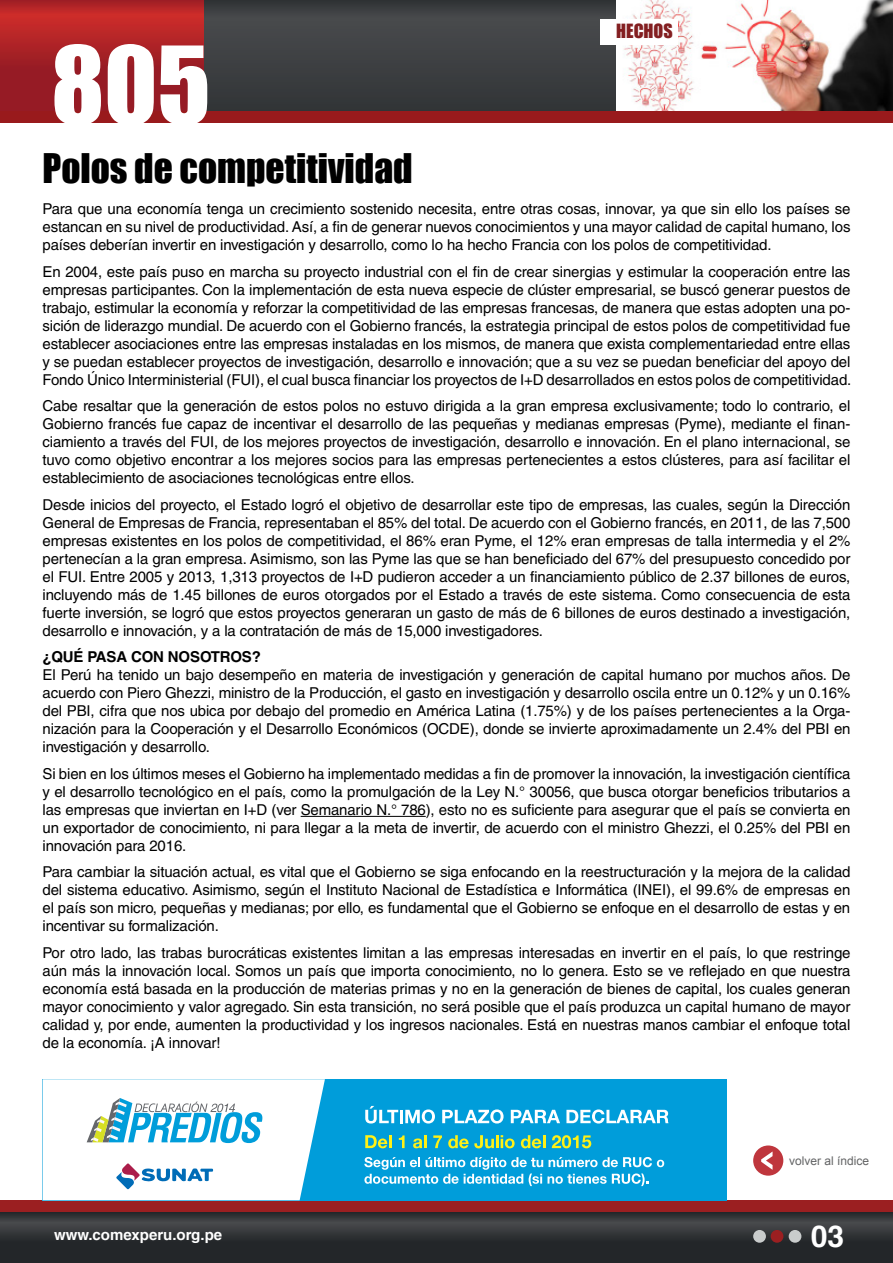
<style>
.page{position:relative;width:893px;height:1263px;background:#fff}
.page>*{position:absolute;margin:0;border:0;box-sizing:border-box;transform-origin:0 0}
.t1{font:99px "Impact";color:#fff}
.t2{font:37.5px "Impact";color:#000}
.t3{font:700 30px "Helvetica";color:#fff}
.t4{font:18px "Impact";color:#831f21}
.t5{font:15px/18px "Helvetica";letter-spacing:-.01em;color:#000;text-align:justify}
.t6{font:700 15px "Helvetica";color:#fff}
.t7{font:700 15px "Helvetica";letter-spacing:-.01em;color:#000}
.t8{font:12px "Arial";color:#636465}
</style>
<div class="page">
<div style="left:200px;top:0;width:693px;height:123px;background:#3d3f41"></div>
<img style="left:617px;top:0;width:276px;height:111px">
<svg style="left:0;top:1212px;width:893px;height:51px;background:#2d3033"></svg>
<div style="left:0;top:1200px;width:893px;height:12px;background:#9b1f21"></div>
<div style="left:753px;top:1230px;width:13px;height:13px;background:#c9cccc;border-radius:50%"></div>
<div style="left:771px;top:1230px;width:12px;height:13px;background:#9b1f21;border-radius:50%"></div>
<div style="left:789px;top:1230px;width:12px;height:13px;background:#c9cccc;border-radius:50%"></div>
<div style="left:753px;top:1145px;width:30px;height:31px;background:#bf363d;border-radius:50%"></div>
<svg style="left:761px;top:1152px;width:11px;height:18px"></svg>
<svg style="left:0;top:0;width:203px;height:111px;background:#a72026"></svg>
<div style="left:0;top:111px;width:893px;height:12px;background:#991a1c"></div>
<div style="left:600px;top:19px;width:78px;height:25px;background:#fff"></div>
<hr style="left:301px;top:816px;width:125px;height:1px;background:#000">
<div style="left:43px;top:1079px;width:684px;height:121px;background:#009dda"></div>
<svg style="left:364px;top:1157px;width:300px;height:29px"></svg>
<svg style="left:365px;top:1106px;width:70px;height:17px"></svg>
<svg style="left:442px;top:1109px;width:62px;height:14px"></svg>
<svg style="left:511px;top:1110px;width:49px;height:13px"></svg>
<svg style="left:566px;top:1109px;width:102px;height:14px"></svg>
<svg style="left:365px;top:1135px;width:26px;height:13px"></svg>
<svg style="left:399px;top:1135px;width:6px;height:13px"></svg>
<svg style="left:413px;top:1135px;width:14px;height:13px"></svg>
<svg style="left:433px;top:1135px;width:9px;height:13px"></svg>
<svg style="left:448px;top:1135px;width:67px;height:13px"></svg>
<svg style="left:521px;top:1135px;width:24px;height:13px"></svg>
<svg style="left:552px;top:1135px;width:39px;height:13px"></svg>
<svg style="left:43px;top:1079px;width:282px;height:121px;background:#d7ecf4"></svg>
<h1 class="t1" style="left:51px;top:8px;width:161px">805</h1>
<h2 class="t2" style="left:43px;top:139px;width:372px">Polos de competitividad</h2>
<p class="t4" style="left:616px;top:17px;width:58px">hechos</p>
<p class="t5" style="left:43px;top:200px;width:809px">Para que una economía tenga un crecimiento sostenido necesita, entre otras cosas, innovar, ya que sin ello los países se estancan en su nivel de productividad. Así, a fin de generar nuevos conocimientos y una mayor calidad de capital humano, los países deberían invertir en investigación y desarrollo, como lo ha hecho Francia con los polos de competitividad.</p>
<p class="t5" style="left:43px;top:262px;width:810px">En 2004, este país puso en marcha su proyecto industrial con el fin de crear sinergias y estimular la cooperación entre las empresas participantes. Con la implementación de esta nueva especie de clúster empresarial, se buscó generar puestos de trabajo, estimular la economía y reforzar la competitividad de las empresas francesas, de manera que estas adopten una po&shy;sición de liderazgo mundial. De acuerdo con el Gobierno francés, la estrategia principal de estos polos de competitividad fue establecer asociaciones entre las empresas instaladas en los mismos, de manera que exista complementariedad entre ellas y se puedan establecer proyectos de investigación, desarrollo e innovación; que a su vez se puedan beneficiar del apoyo del Fondo Único Interministerial (FUI), el cual busca financiar los proyectos de I+D desarrollados en estos polos de competitividad.</p>
<p class="t5" style="left:43px;top:397px;width:809px">Cabe resaltar que la generación de estos polos no estuvo dirigida a la gran empresa exclusivamente; todo lo contrario, el Gobierno francés fue capaz de incentivar el desarrollo de las pequeñas y medianas empresas (Pyme), mediante el finan&shy;ciamiento a través del FUI, de los mejores proyectos de investigación, desarrollo e innovación. En el plano internacional, se tuvo como objetivo encontrar a los mejores socios para las empresas pertenecientes a estos clústeres, para así facilitar el establecimiento de asociaciones tecnológicas entre ellos.</p>
<p class="t5" style="left:43px;top:495px;width:809px">Desde inicios del proyecto, el Estado logró el objetivo de desarrollar este tipo de empresas, las cuales, según la Dirección General de Empresas de Francia, representaban el 85% del total. De acuerdo con el Gobierno francés, en 2011, de las 7,500 empresas existentes en los polos de competitividad, el 86% eran Pyme, el 12% eran empresas de talla intermedia y el 2% pertenecían a la gran empresa. Asimismo, son las Pyme las que se han beneficiado del 67% del presupuesto concedido por el FUI. Entre 2005 y 2013, 1,313 proyectos de I+D pudieron acceder a un financiamiento público de 2.37 billones de euros, incluyendo más de 1.45 billones de euros otorgados por el Estado a través de este sistema. Como consecuencia de esta fuerte inversión, se logró que estos proyectos generaran un gasto de más de 6 billones de euros destinado a investigación, desarrollo e innovación, y a la contratación de más de 15,000 investigadores.</p>
<p class="t7" style="left:43px;top:648px;width:220px">¿QUÉ PASA CON NOSOTROS?</p>
<p class="t5" style="left:43px;top:666px;width:809px">El Perú ha tenido un bajo desempeño en materia de investigación y generación de capital humano por muchos años. De acuerdo con Piero Ghezzi, ministro de la Producción, el gasto en investigación y desarrollo oscila entre un 0.12% y un 0.16% del PBI, cifra que nos ubica por debajo del promedio en América Latina (1.75%) y de los países pertenecientes a la Orga&shy;nización para la Cooperación y el Desarrollo Económicos (OCDE), donde se invierte aproximadamente un 2.4% del PBI en investigación y desarrollo.</p>
<p class="t5" style="left:43px;top:764px;width:809px">Si bien en los últimos meses el Gobierno ha implementado medidas a fin de promover la innovación, la investigación científica y el desarrollo tecnológico en el país, como la promulgación de la Ley N.° 30056, que busca otorgar beneficios tributarios a las empresas que inviertan en I+D (ver Semanario N.° 786), esto no es suficiente para asegurar que el país se convierta en un exportador de conocimiento, ni para llegar a la meta de invertir, de acuerdo con el ministro Ghezzi, el 0.25% del PBI en innovación para 2016.</p>
<p class="t5" style="left:43px;top:863px;width:809px">Para cambiar la situación actual, es vital que el Gobierno se siga enfocando en la reestructuración y la mejora de la calidad del sistema educativo. Asimismo, según el Instituto Nacional de Estadística e Informática (INEI), el 99.6% de empresas en el país son micro, pequeñas y medianas; por ello, es fundamental que el Gobierno se enfoque en el desarrollo de estas y en incentivar su formalización.</p>
<p class="t5" style="left:43px;top:943px;width:809px">Por otro lado, las trabas burocráticas existentes limitan a las empresas interesadas en invertir en el país, lo que restringe aún más la innovación local. Somos un país que importa conocimiento, no lo genera. Esto se ve reflejado en que nuestra economía está basada en la producción de materias primas y no en la generación de bienes de capital, los cuales generan mayor conocimiento y valor agregado. Sin esta transición, no será posible que el país produzca un capital humano de mayor calidad y, por ende, aumenten la productividad y los ingresos nacionales. Está en nuestras manos cambiar el enfoque total de la economía. ¡A innovar!</p>
<p class="t6" style="left:54px;top:1226px;width:170px">www.comexperu.org.pe</p>
<p class="t8" style="left:789px;top:1152px;width:82px">volver al índice</p>
<h3 class="t3" style="left:811px;top:1218px;width:35px">03</h3>
</div>
